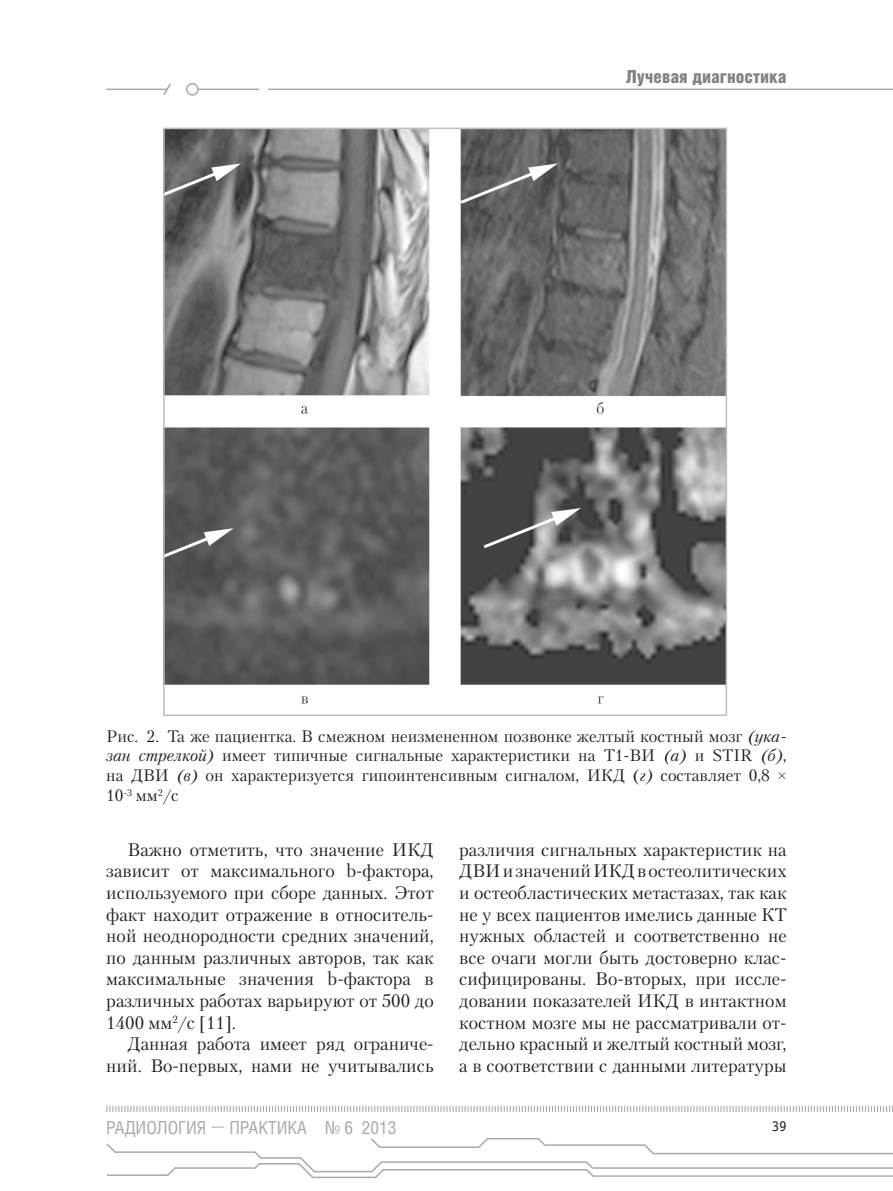
<style>
.page{position:relative;width:893px;height:1191px;background:#fff}
.page>*{position:absolute;margin:0;border:0;box-sizing:border-box;transform-origin:0 0}
.t1{font:18px/21.6px "Petersburg C";color:#231f20;text-align:justify}
.t2{font:18px "Helios Cond";color:#a8a9ad}
.t3{font:900 18px "Helios Cond";color:#808285}
.t4{font:16.5px/19.8px "Petersburg C";color:#231f20;text-align:justify}
.t5{font:15px "Officina Sans C";color:#231f20}
.s1{font-style:italic}
.s2{font-family:"Times New Roman"}
.s3{font-family:"Petersburg C";font-weight:700}
</style>
<div class="page">
<svg style="left:106px;top:1106px;width:787px;height:6px"></svg>
<hr style="left:268px;top:89px;width:625px;height:1px;background:#a8a9ad">
<hr style="left:198px;top:89px;width:61px;height:1px;background:#a8a9ad">
<div style="left:186px;top:83px;width:13px;height:13px;border:2px solid #a8a9ad;border-radius:50%"></div>
<hr style="left:106px;top:89px;width:61px;height:1px;background:#a8a9ad">
<svg style="left:162px;top:83px;width:9px;height:12px"></svg>
<svg style="left:106px;top:1138px;width:787px;height:40px"></svg>
<img style="left:166px;top:131px;width:558px;height:573px">
<div style="left:163px;top:128px;width:564px;height:588px;border:2px solid #bcbdc0"></div>
<p class="t3" style="left:626px;top:66px;width:162px">Лучевая диагностика</p>
<p class="t4" style="left:106px;top:725px;width:682px">Рис. 2. Та же пациентка. В смежном неизмененном позвонке желтый костный мозг <span class="s1">(ука&shy;зан стрелкой)</span> имеет типичные сигнальные характеристики на Т1-ВИ <span class="s1">(а)</span> и STIR <span class="s1">(б)</span>, на ДВИ <span class="s1">(в)</span> он характеризуется гипоинтенсивным сигналом, ИКД (<span class="s1">г)</span> составляет 0,8 <span class="s2">× </span>10<sup>-3</sup> мм<sup>2</sup>/с</p>
<p class="t1" style="left:106px;top:838px;width:329px;text-indent:21px">Важно отметить, что значение ИКД зависит от максимального b-фактора, используемого при сборе данных. Этот факт находит отражение в относитель&shy;ной неоднородности средних значений, по данным различных авторов, так как максимальные значения b-фактора в различных работах варьируют от 500 до 1400 мм<sup>2</sup>/с [11].</p>
<p class="t1" style="left:106px;top:1033px;width:329px;text-align:right">Данная работа имеет ряд ограниче&shy;ний. Во-первых, нами не учитывались</p>
<p class="t1" style="left:459px;top:838px;width:329px">различия сигнальных характеристик на ДВИ и значений ИКД в остеолитических и остеобластических метастазах, так как не у всех пациентов имелись данные КТ нужных областей и соответственно не все очаги могли быть достоверно клас&shy;сифицированы. Во-вторых, при иссле&shy;довании показателей ИКД в интактном костном мозге мы не рассматривали от&shy;дельно красный и желтый костный мозг, а в соответствии с данными литературы</p>
<p class="t2" style="left:106px;top:1116px;width:291px">РАДИОЛОГИЯ <span class="s3">—</span> ПРАКТИКА № 6 2013</p>
<p class="t5" style="left:772px;top:1117px;width:16px">39</p>
</div>
